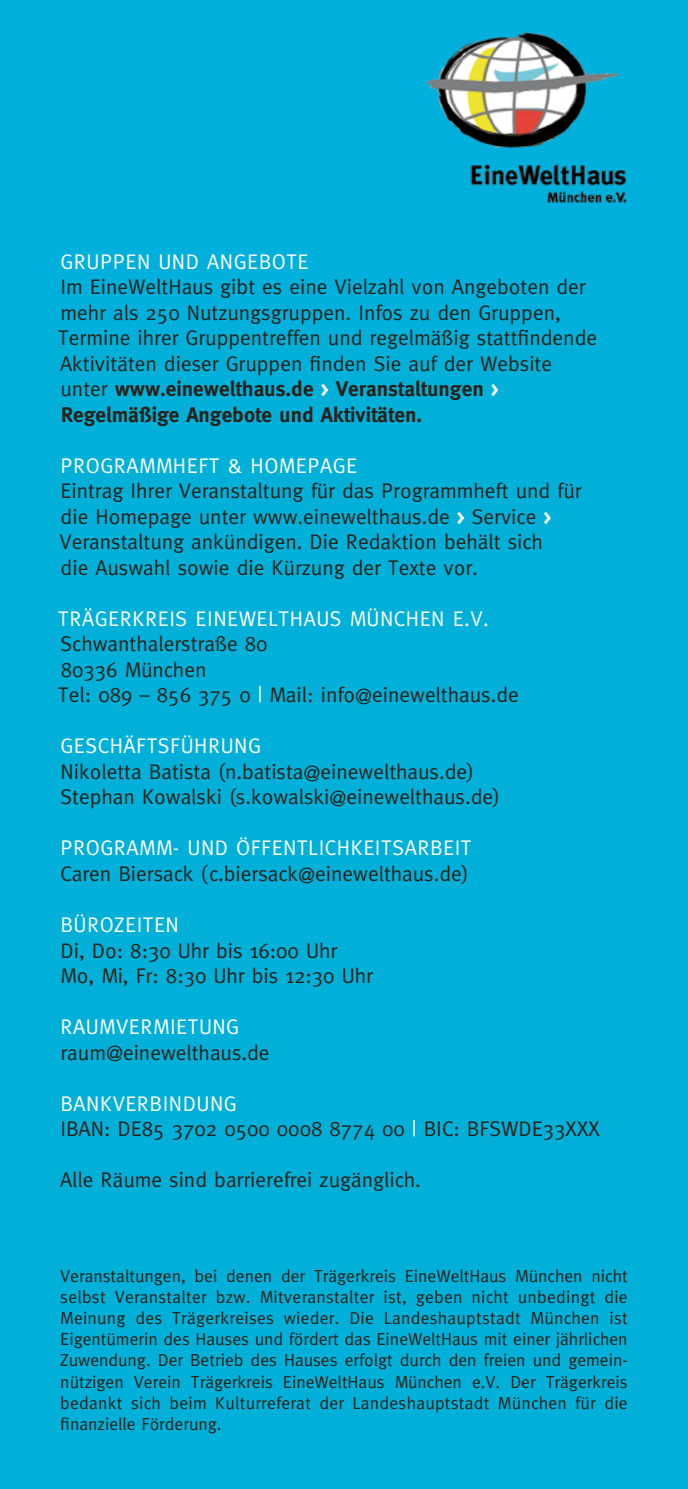
<style>
.page{position:relative;width:688px;height:1489px;background:#fff}
.page>*{position:absolute;margin:0;border:0;box-sizing:border-box;transform-origin:0 0}
.t1{font:21.25px/25.5px "Meta";color:#29211a}
.t2{font:21.25px "Meta";letter-spacing:.025em;color:#fff}
.t3{font:17.5px/21px "Meta";letter-spacing:.015em;color:#29211a;text-align:justify}
.s1{font-weight:700}
.s2{font-weight:700;font-size:20px;color:#fff}
.s3{color:#fff}
</style>
<div class="page">
<div style="left:0;top:0;width:687px;height:1488px;background:#00b0d9"></div>
<img style="left:425px;top:32px;width:202px;height:171px">
<p class="t2" style="left:60px;top:249px;width:249px">GRUPPEN UND ANGEBOTE</p>
<p class="t1" style="left:58px;top:274px;width:540px">Im EineWeltHaus gibt es eine Vielzahl von Angeboten der mehr als 250 Nutzungsgruppen. Infos zu den Gruppen, Termine ihrer Gruppentreffen und regelmäßig stattfindende Aktivitäten dieser Gruppen finden Sie auf der Website unter <span class="s1">www.einewelthaus.de</span> <span class="s2">&gt;</span> <span class="s1">Veranstaltungen</span> <span class="s2">&gt; </span><span class="s1">Regelmäßige Angebote und Aktivitäten.</span></p>
<p class="t2" style="left:60px;top:453px;width:298px">PROGRAMMHEFT &amp; HOMEPAGE</p>
<p class="t1" style="left:60px;top:478px;width:523px">Eintrag Ihrer Veranstaltung für das Programmheft und für die Homepage unter www.einewelthaus.de <span class="s2">&gt;</span> Service <span class="s2">&gt; </span>Veranstaltung ankündigen. Die Redaktion behält sich<br>die Auswahl sowie die Kürzung der Texte vor.</p>
<p class="t2" style="left:58px;top:606px;width:432px">TRÄGERKREIS EINEWELTHAUS MÜNCHEN E.V.</p>
<p class="t1" style="left:58px;top:631px;width:462px">Schwanthalerstraße 80<br>80336 München<br>Tel: 089 – 856 375 0 <span class="s3">|</span> Mail: info@einewelthaus.de</p>
<p class="t2" style="left:60px;top:733px;width:202px">GESCHÄFTSFÜHRUNG</p>
<p class="t1" style="left:60px;top:758px;width:441px">Nikoletta Batista (n.batista@einewelthaus.de)<br>Stephan Kowalski (s.kowalski@einewelthaus.de)</p>
<p class="t2" style="left:60px;top:835px;width:412px">PROGRAMM- UND ÖFFENTLICHKEITSARBEIT</p>
<p class="t1" style="left:60px;top:860px;width:409px">Caren Biersack (c.biersack@einewelthaus.de)</p>
<p class="t2" style="left:60px;top:912px;width:120px">BÜROZEITEN</p>
<p class="t1" style="left:60px;top:937px;width:314px">Di, Do: 8:30 Uhr bis 16:00 Uhr<br>Mo, Mi, Fr: 8:30 Uhr bis 12:30 Uhr</p>
<p class="t2" style="left:60px;top:1014px;width:180px">RAUMVERMIETUNG</p>
<p class="t1" style="left:60px;top:1039px;width:210px">raum@einewelthaus.de</p>
<p class="t1" style="left:60px;top:1090px;width:541px"><span class="s3">BANKVERBINDUNG<br></span>IBAN: DE85 3702 0500 0008 8774 00 <span class="s3">|</span> BIC: BFSWDE33XXX</p>
<p class="t1" style="left:60px;top:1166px;width:362px">Alle Räume sind barrierefrei zugänglich.</p>
<p class="t3" style="left:60px;top:1265px;width:568px">Veranstaltungen, bei denen der Trägerkreis EineWeltHaus München nicht selbst Veranstalter bzw. Mitveranstalter ist, geben nicht unbedingt die Meinung des Trägerkreises wieder. Die Landeshauptstadt München ist Eigentümerin des Hauses und fördert das EineWeltHaus mit einer jährlichen Zuwendung. Der Betrieb des Hauses erfolgt durch den freien und gemein&shy;nützigen Verein Trägerkreis EineWeltHaus München e.V. Der Trägerkreis bedankt sich beim Kulturreferat der Landeshauptstadt München für die finanzielle Förderung.</p>
</div>
